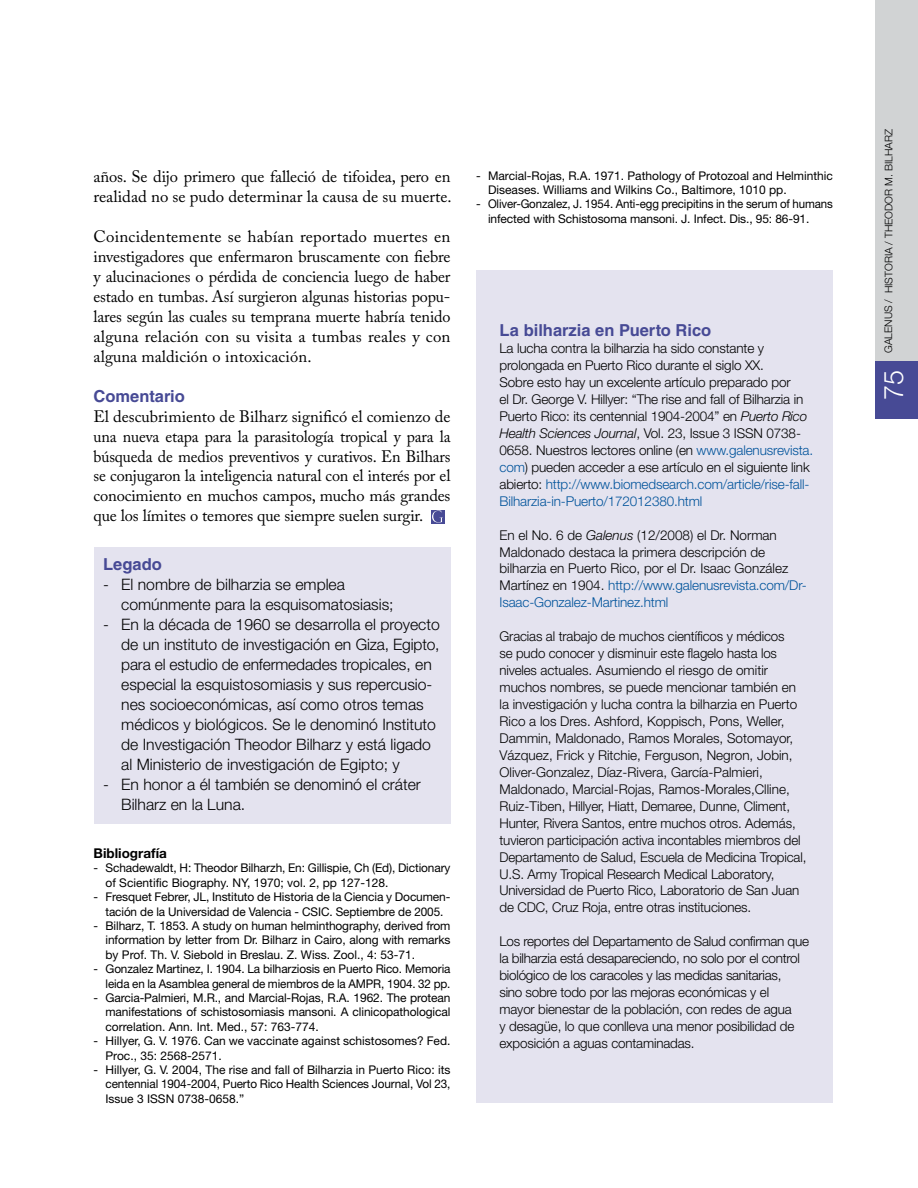
<style>
.page{position:relative;width:918px;height:1188px;background:#fff}
.page>*{position:absolute;margin:0;border:0;box-sizing:border-box;transform-origin:0 0}
.t1{font:300 27px "Helvetica Neue";color:#fff}
.t2{font:16.5px/20px "Adobe Caslon Pro";letter-spacing:-.005em;color:#000;text-align:justify}
.t3{font:700 16.5px "Helvetica LT Std";color:#474a95}
.t4{font:300 15.75px/20px "Helvetica Neue";color:#000}
.t5{font:300 13.5px/17px "Helvetica Neue";letter-spacing:-.01em;color:#000}
.t6{font:300 13.5px/17px "Helvetica Neue";letter-spacing:-.01em;color:#00539b}
.t7{font:700 13.5px "Helvetica Neue";color:#000}
.t8{font:12px/14.4px "Helvetica Neue";letter-spacing:-.01em;color:#000}
.t9{font:300 10.5px "Helvetica Neue";color:#000}
.s1{font-style:italic}
.s2{color:#000}
.s3{color:#00539b}
</style>
<div class="page">
<div style="left:431px;top:510px;width:13px;height:14px;background:#474a95"></div>
<svg style="left:432px;top:510px;width:11px;height:13px"></svg>
<div style="left:94px;top:547px;width:356px;height:277px;background:#e4e3ef"></div>
<div style="left:476px;top:270px;width:357px;height:833px;background:#e4e3ef"></div>
<div style="left:875px;top:0;width:43px;height:412px;background:#d1d3d4"></div>
<div style="left:875px;top:361px;width:43px;height:57px;background:#474a95"></div>
<p class="t2" style="left:94px;top:167px;width:360px">años. Se dijo primero que falleció de tifoidea, pero en realidad no se pudo determinar la causa de su muerte.</p>
<p class="t2" style="left:94px;top:226px;width:359px">Coincidentemente se habían reportado muertes en investigadores que enfermaron bruscamente con fiebre y alucinaciones o pérdida de conciencia luego de haber estado en tumbas. Así surgieron algunas historias popu&shy;lares según las cuales su temprana muerte habría tenido alguna relación con su visita a tumbas reales y con alguna maldición o intoxicación.</p>
<p class="t3" style="left:94px;top:386px;width:93px">Comentario</p>
<p class="t2" style="left:94px;top:406px;width:358px">El descubrimiento de Bilharz significó el comienzo de una nueva etapa para la parasitología tropical y para la búsqueda de medios preventivos y curativos. En Bilhars se conjugaron la inteligencia natural con el interés por el conocimiento en muchos campos, mucho más grandes que los límites o temores que siempre suelen surgir.</p>
<p class="t3" style="left:103px;top:554px;width:60px">Legado</p>
<p class="t4" style="left:121px;top:574px;width:274px;text-indent:-18px">- El nombre de bilharzia se emplea comúnmente para la esquisomatosiasis;</p>
<p class="t4" style="left:121px;top:614px;width:320px;text-indent:-18px">- En la década de 1960 se desarrolla el proyecto de un instituto de investigación en Giza, Egipto, para el estudio de enfermedades tropicales, en especial la esquistosomiasis y sus repercusio&shy;nes socioeconómicas, así como otros temas médicos y biológicos. Se le denominó Instituto de Investigación Theodor Bilharz y está ligado al Ministerio de investigación de Egipto; y</p>
<p class="t4" style="left:121px;top:774px;width:301px;text-indent:-18px">- En honor a él también se denominó el cráter<br>Bilharz en la Luna.</p>
<p class="t7" style="left:94px;top:845px;width:75px">Bibliografía</p>
<p class="t8" style="left:106px;top:861px;width:346px;text-indent:-12px">- Schadewaldt, H: Theodor Bilharzh, En: Gillispie, Ch (Ed), Dictionary of Scientific Biography. NY, 1970; vol. 2, pp 127-128.</p>
<p class="t8" style="left:94px;top:890px;width:358px;text-align:center">- Fresquet Febrer, JL, Instituto de Historia de la Ciencia y Documen&shy;tación de la Universidad de Valencia - CSIC. Septiembre de 2005.</p>
<p class="t8" style="left:106px;top:918px;width:346px;text-align:justify;text-indent:-12px">- Bilharz, T. 1853. A study on human helminthography, derived from information by letter from Dr. Bilharz in Cairo, along with remarks by Prof. Th. V. Siebold in Breslau. Z. Wiss. Zool., 4: 53-71.</p>
<p class="t8" style="left:94px;top:962px;width:358px;text-align:right">- Gonzalez Martinez, I. 1904. La bilharziosis en Puerto Rico. Memoria leida en la Asamblea general de miembros de la AMPR, 1904. 32 pp.</p>
<p class="t8" style="left:106px;top:990px;width:346px;text-align:justify;text-indent:-12px">- Garcia-Palmieri, M.R., and Marcial-Rojas, R.A. 1962. The protean manifestations of schistosomiasis mansoni. A clinicopathological correlation. Ann. Int. Med., 57: 763-774.</p>
<p class="t8" style="left:106px;top:1034px;width:346px;text-indent:-12px">- Hillyer, G. V. 1976. Can we vaccinate against schistosomes? Fed.<br>Proc., 35: 2568-2571.</p>
<p class="t8" style="left:106px;top:1062px;width:346px;text-align:justify;text-indent:-12px">- Hillyer, G. V. 2004, The rise and fall of Bilharzia in Puerto Rico: its centennial 1904-2004, Puerto Rico Health Sciences Journal, Vol 23, Issue 3 ISSN 0738-0658.”</p>
<p class="t8" style="left:488px;top:168px;width:346px;text-indent:-12px">- Marcial-Rojas, R.A. 1971. Pathology of Protozoal and Helminthic<br>Diseases. Williams and Wilkins Co., Baltimore, 1010 pp.</p>
<p class="t8" style="left:488px;top:197px;width:347px;text-indent:-12px">- Oliver-Gonzalez, J. 1954. Anti-egg precipitins in the serum of humans infected with Schistosoma mansoni. J. Infect. Dis., 95: 86-91.</p>
<p class="t3" style="left:500px;top:320px;width:213px">La bilharzia en Puerto Rico</p>
<p class="t5" style="left:500px;top:340px;width:309px">La lucha contra la bilharzia ha sido constante y prolongada en Puerto Rico durante el siglo XX.<br>Sobre esto hay un excelente artículo preparado por<br>el Dr. George V. Hillyer: “The rise and fall of Bilharzia in Puerto Rico: its centennial 1904-2004” en <span class="s1">Puerto Rico Health Sciences Journal</span>, Vol. 23, Issue 3 ISSN</p>
<p class="t6" style="left:500px;top:424px;width:315px;text-indent:267px"><span class="s2">0738- 0658. Nuestros lectores online (en</span> www.galenusrevista. com<span class="s2">) pueden acceder a ese artículo en el siguiente link abierto:</span> http://www.biomedsearch.com/article/rise-fall-Bilharzia-in-Puerto/172012380.html</p>
<p class="t5" style="left:500px;top:526px;width:309px">En el No. 6 de <span class="s1">Galenus</span> (12/2008) el Dr. Norman Maldonado destaca la primera descripción de bilharzia en Puerto Rico, por el Dr. Isaac González Martínez en 1904. <span class="s3">http://www.galenusrevista.com/Dr-Isaac-Gonzalez-Martinez.html</span></p>
<p class="t5" style="left:499px;top:628px;width:309px">Gracias al trabajo de muchos científicos y médicos<br>se pudo conocer y disminuir este flagelo hasta los niveles actuales. Asumiendo el riesgo de omitir muchos nombres, se puede mencionar también en la investigación y lucha contra la bilharzia en Puerto Rico a los Dres. Ashford, Koppisch, Pons, Weller, Dammin, Maldonado, Ramos Morales, Sotomayor, Vázquez, Frick y Ritchie, Ferguson, Negron, Jobin, Oliver-Gonzalez, Díaz-Rivera, García-Palmieri, Maldonado, Marcial-Rojas, Ramos-Morales,Clline, Ruiz-Tiben, Hillyer, Hiatt, Demaree, Dunne, Climent, Hunter, Rivera Santos, entre muchos otros. Además, tuvieron participación activa incontables miembros del Departamento de Salud, Escuela de Medicina Tropical, U.S. Army Tropical Research Medical Laboratory, Universidad de Puerto Rico, Laboratorio de San Juan de CDC, Cruz Roja, entre otras instituciones.</p>
<p class="t5" style="left:499px;top:933px;width:311px">Los reportes del Departamento de Salud confirman que la bilharzia está desapareciendo, no solo por el control biológico de los caracoles y las medidas sanitarias,<br>sino sobre todo por las mejoras económicas y el<br>mayor bienestar de la población, con redes de agua<br>y desagüe, lo que conlleva una menor posibilidad de exposición a aguas contaminadas.</p>
<p class="t9" style="left:882px;top:353px;width:224px;rotate:-90deg">GALENUS / HISTORIA / Theodor M. Bilharz</p>
<h1 class="t1" style="left:877px;top:400px;width:32px;rotate:-90deg">75</h1>
</div>
